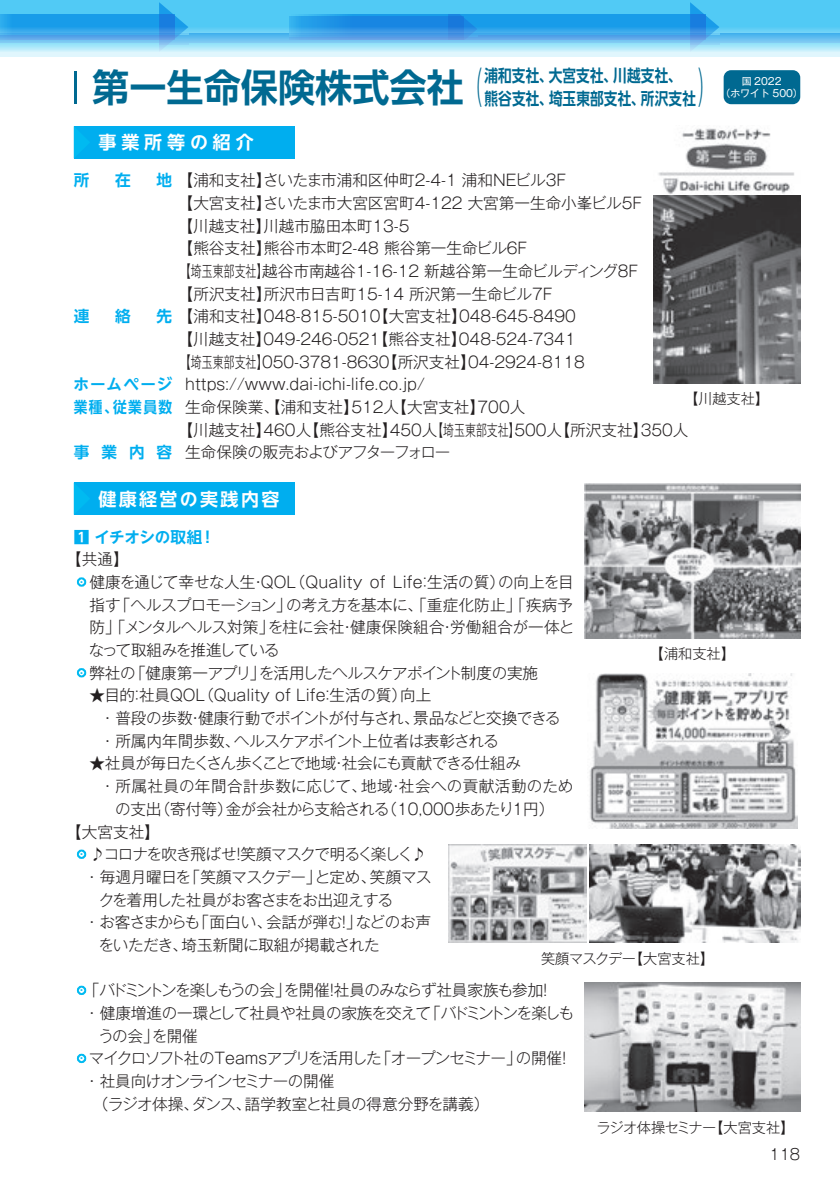
<style>
.page{position:relative;width:840px;height:1191px;background:#fff}
.page>*{position:absolute;margin:0;border:0;box-sizing:border-box;transform-origin:0 0}
.t1{font:300 41.4px "UD Shin Go NT Pro";color:#006991;scale:.4 1}
.t2{font:700 38.2px "UD Shin Go NT Pro De";color:#006991}
.t3{font:700 18px "UD Shin Go NT Pro De";letter-spacing:.13em;color:#fff}
.t4{font:700 18px "UD Shin Go NT Pro De";letter-spacing:.27em;color:#fff}
.t5{font:700 17px/22.6px "UD Shin Go NT Pro De";letter-spacing:.015em;color:#006991;scale:.8 1}
.t6{font:300 15.6px/22.6px "Gothic MB101 Pr 6";color:#231f20}
.t7{font:300 15.6px "Gothic MB101 Pr 6";letter-spacing:-.025em;color:#231f20}
.t8{font:300 15.6px "Gothic MB101 Pr 6";letter-spacing:-.05em;color:#231f20}
.t9{font:300 15.6px "Gothic MB101 Pr 6";letter-spacing:-.03em;color:#231f20}
.t10{font:300 15.6px "Gothic MB101 Pr 6";letter-spacing:-.06em;color:#231f20}
.t11{font:300 15.6px "Gothic MB101 Pr 6";color:#231f20;scale:.7 1}
.t12{font:300 15.6px "Gothic MB101 Pr 6";letter-spacing:-.035em;color:#231f20}
.t13{font:300 15.6px "Gothic MB101 Pr 6";letter-spacing:.03em;color:#231f20}
.t14{font:300 15.6px "Gothic MB101 Pr 6";letter-spacing:-.07em;color:#231f20}
.t15{font:300 15.6px "Gothic MB101 Pr 6";letter-spacing:-.02em;color:#231f20}
.t16{font:700 15.6px/22.6px "UD Shin Go NT Pro De";letter-spacing:.07em;color:#00aeef}
.t17{font:300 15.6px "Gothic MB101 Pr 6";letter-spacing:-.045em;color:#231f20}
.t18{font:700 15.6px "UD Shin Go NT Pro De";letter-spacing:-.02em;color:#00aeef}
.t19{font:300 15px "Gothic MB101 Pro";color:#231f20}
.t20{font:300 14.2px "Gothic MB101 Pr 6";letter-spacing:-.035em;color:#231f20}
.t21{font:300 14.2px "Gothic MB101 Pr 6";letter-spacing:-.03em;color:#231f20}
.t22{font:300 14.2px "Gothic MB101 Pr 6";letter-spacing:-.005em;color:#231f20}
.t23{font:10px/12.8px "Gothic MB101 Pro";color:#fff;text-align:center}
.s1{font-family:"UD Shin Go NT Pro";font-weight:300;font-size:41.4px}
.s2{font-family:"UD Shin Go NT Pro De";font-weight:700;color:#00aeef}
.s3{color:#00baf1}
</style>
<div class="page">
<div style="left:0;top:0;width:839px;height:42px;background:#51caf5"></div>
<svg style="left:0;top:33px;width:839px;height:23px;background:#a6dff7"></svg>
<svg style="left:0;top:15px;width:159px;height:24px;background:#2da1e9"></svg>
<svg style="left:159px;top:2px;width:29px;height:50px"></svg>
<svg style="left:289px;top:15px;width:400px;height:24px;background:#2d9be7"></svg>
<svg style="left:689px;top:2px;width:30px;height:50px"></svg>
<hr style="left:74px;top:71px;width:3px;height:32px;background:#006991">
<div style="left:74px;top:126px;width:220px;height:32px;background:#00aeef"></div>
<svg style="left:74px;top:127px;width:15px;height:30px"></svg>
<div style="left:74px;top:482px;width:220px;height:33px;background:#00aeef"></div>
<svg style="left:74px;top:484px;width:15px;height:30px"></svg>
<img style="left:653px;top:128px;width:146px;height:68px">
<img style="left:653px;top:196px;width:146px;height:187px">
<img style="left:584px;top:483px;width:215px;height:155px">
<img style="left:584px;top:982px;width:215px;height:129px">
<img style="left:589px;top:673px;width:207px;height:155px">
<img style="left:448px;top:844px;width:138px;height:99px">
<img style="left:589px;top:844px;width:210px;height:99px">
<div style="left:723px;top:70px;width:76px;height:34px;background:#006991;border-radius:7px"></div>
<h2 class="t2" style="left:92px;top:56px;width:391px">第一生命保険株式会社<span class="s1">（</span></h2>
<p class="t4" style="left:98px;top:128px;width:157px">事業所等の紹介</p>
<p class="t5" style="left:484px;top:64px;width:266px">浦和支社、大宮支社、川越支社、熊谷支社、埼玉東部支社、所沢支社</p>
<h1 class="t1" style="left:697px;top:54px;width:43px">）</h1>
<p class="t23" style="left:720px;top:73px;width:84px">国 2022<br>（ホワイト 500）</p>
<p class="t16" style="left:74px;top:169px;width:17px">所</p>
<p class="t16" style="left:115px;top:169px;width:17px">在</p>
<p class="t6" style="left:156px;top:168px;width:411px"><span class="s2">地</span>【浦和支社】さいたま市浦和区仲町2-4-1 浦和NEビル3F</p>
<p class="t6" style="left:177px;top:190px;width:466px">【大宮支社】さいたま市大宮区宮町4-122 大宮第一生命小峯ビル5F【川越支社】川越市脇田本町13-5<br>【熊谷支社】熊谷市本町2-48 熊谷第一生命ビル6F<br>【埼玉東部支社】越谷市南越谷1-16-12 新越谷第一生命ビルディング8F【所沢支社】所沢市日吉町15-14 所沢第一生命ビル7F</p>
<p class="t6" style="left:177px;top:326px;width:399px">【川越支社】049-246-0521【熊谷支社】048-524-7341</p>
<p class="t11" style="left:180px;top:349px;width:580px">【埼玉東部支社】050-3781-8630【所沢支社】04-2924-8118</p>
<p class="t6" style="left:185px;top:372px;width:241px">https://www.dai-ichi-life.co.jp/</p>
<p class="t6" style="left:185px;top:394px;width:341px">生命保険業、【浦和支社】512人【大宮支社】700人</p>
<p class="t6" style="left:177px;top:417px;width:512px">【川越支社】460人【熊谷支社】450人【埼玉東部支社】500人【所沢支社】350人</p>
<p class="t8" style="left:185px;top:439px;width:266px">生命保険の販売およびアフターフォロー</p>
<p class="t3" style="left:98px;top:484px;width:182px">健康経営の実践内容</p>
<p class="t18" style="left:74px;top:524px;width:143px">1 イチオシの取組！</p>
<p class="t6" style="left:66px;top:547px;width:64px">【共通】</p>
<p class="t6" style="left:74px;top:569px;width:501px"><span class="s3">・</span>健康を通じて幸せな人生・QOL（Quality of Life：生活の質）の向上を目</p>
<p class="t12" style="left:89px;top:592px;width:485px">指す「ヘルスプロモーション」の考え方を基本に、「重症化防止」「疾病予</p>
<p class="t6" style="left:89px;top:615px;width:486px">防」「メンタルヘルス対策」を柱に会社・健康保険組合・労働組合が一体と</p>
<p class="t8" style="left:89px;top:637px;width:192px">なって取組みを推進している</p>
<p class="t9" style="left:74px;top:660px;width:465px"><span class="s3">・</span>弊社の「健康第一アプリ」を活用したヘルスケアポイント制度の実施</p>
<p class="t6" style="left:74px;top:683px;width:359px">　★目的：社員QOL（Quality of Life：生活の質）向上</p>
<p class="t7" style="left:74px;top:705px;width:488px">　　・普段の歩数・健康行動でポイントが付与され、景品などと交換できる</p>
<p class="t9" style="left:74px;top:728px;width:426px">　　・所属内年間歩数、ヘルスケアポイント上位者は表彰される</p>
<p class="t8" style="left:74px;top:750px;width:448px">　★社員が毎日たくさん歩くことで地域・社会にも貢献できる仕組み</p>
<p class="t13" style="left:74px;top:773px;width:501px">　　・所属社員の年間合計歩数に応じて、地域・社会への貢献活動のため</p>
<p class="t7" style="left:115px;top:796px;width:440px">の支出（寄付等）金が会社から支給される（10,000歩あたり1円）</p>
<p class="t6" style="left:66px;top:819px;width:96px">【大宮支社】</p>
<p class="t14" style="left:74px;top:841px;width:354px"><span class="s3">・</span>♪コロナを吹き飛ばせ！笑顔マスクで明るく楽しく♪</p>
<p class="t15" style="left:74px;top:864px;width:359px">　・毎週月曜日を「笑顔マスクデー」と定め、笑顔マス</p>
<p class="t8" style="left:99px;top:886px;width:296px">クを着用した社員がお客さまをお出迎えする</p>
<p class="t7" style="left:74px;top:909px;width:358px">　・お客さまからも「面白い、会話が弾む！」などのお声</p>
<p class="t9" style="left:98px;top:932px;width:283px">をいただき、埼玉新聞に取組が掲載された</p>
<p class="t10" style="left:74px;top:977px;width:480px"><span class="s3">・</span>「バドミントンを楽しもうの会」を開催！社員のみならず社員家族も参加！</p>
<p class="t8" style="left:74px;top:1000px;width:502px">　・健康増進の一環として社員や社員の家族を交えて「バドミントンを楽しも</p>
<p class="t6" style="left:98px;top:1023px;width:101px">うの会」を開催</p>
<p class="t10" style="left:74px;top:1045px;width:499px"><span class="s3">・</span>マイクロソフト社のTeamsアプリを活用した「オープンセミナー」の開催！</p>
<p class="t17" style="left:74px;top:1068px;width:262px">　・社員向けオンラインセミナーの開催</p>
<p class="t7" style="left:93px;top:1090px;width:398px">（ラジオ体操、ダンス、語学教室と社員の得意分野を講義）</p>
<p class="t16" style="left:74px;top:305px;width:17px">連</p>
<p class="t16" style="left:115px;top:305px;width:17px">絡</p>
<p class="t6" style="left:156px;top:304px;width:420px"><span class="s2">先</span>【浦和支社】048-815-5010【大宮支社】048-645-8490</p>
<p class="t16" style="left:73px;top:373px;width:100px">ホームページ業種、従業員数</p>
<p class="t16" style="left:74px;top:441px;width:100px">事業内容</p>
<p class="t22" style="left:683px;top:387px;width:87px">【川越支社】</p>
<p class="t22" style="left:649px;top:642px;width:87px">【浦和支社】</p>
<p class="t21" style="left:540px;top:946px;width:175px">笑顔マスクデー【大宮支社】</p>
<p class="t20" style="left:596px;top:1115px;width:200px">ラジオ体操セミナー【大宮支社】</p>
<p class="t19" style="left:769px;top:1141px;width:32px">118</p>
</div>
